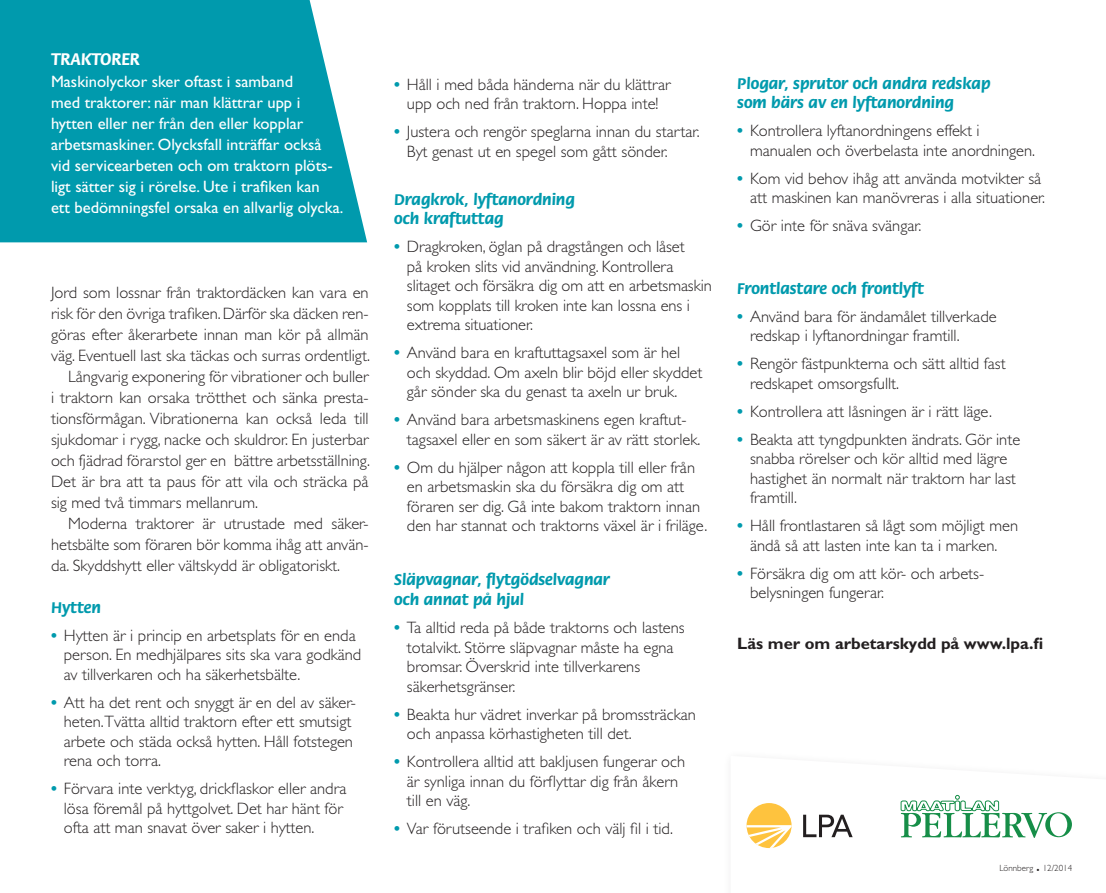
<style>
.page{position:relative;width:1106px;height:893px;background:#fff}
.page>*{position:absolute;margin:0;border:0;box-sizing:border-box;transform-origin:0 0}
._2_Otsikko_nega{font:700 18px "Flora";color:#fff}
.Leipis{font:300 16.5px/19.5px "Gill Sans";color:#231f20}
.Leipis-2{font:16.5px/21px "Gill Sans";color:#fff}
._3_otsikko{font:700 16.5px/19.8px "Flora";color:#009aad}
.Leipis-3{font:700 16.5px "Gill Sans";color:#231f20}
.LEIPÄ{font:300 9px "Gill Sans";color:#231f20}
.s1{font-weight:700;color:#009aad}
</style>
<div class="page">
<svg style="left:0;top:0;width:367px;height:242px;background:#13a1b3"></svg>
<svg style="left:900px;top:795px;width:171px;height:43px"></svg>
<svg style="left:803px;top:815px;width:49px;height:22px"></svg>
<div style="left:746px;top:803px;width:45px;height:45px;background:#fec33e;border-radius:50%"></div>
<svg style="left:746px;top:825px;width:45px;height:23px"></svg>
<p class="_2_Otsikko_nega" style="left:51px;top:49px;width:90px">TRAKTORER</p>
<p class="Leipis-2" style="left:51px;top:71px;width:294px">Maskinolyckor sker oftast i samband<br>med traktorer: när man klättrar upp i hytten eller ner från den eller kopplar arbetsmaskiner. Olycksfall inträffar också vid servicearbeten och om traktorn plöts&shy;ligt sätter sig i rörelse. Ute i trafiken kan<br>ett bedömningsfel orsaka en allvarlig olycka.</p>
<p class="Leipis" style="left:394px;top:75px;width:278px;text-align:center"><span class="s1">•</span> Håll i med båda händerna när du klättrar upp och ned från traktorn. Hoppa inte!</p>
<p class="Leipis" style="left:407px;top:122px;width:294px;text-indent:-13px"><span class="s1">•</span> Justera och rengör speglarna innan du startar.<br>Byt genast ut en spegel som gått sönder.</p>
<p class="_3_otsikko" style="left:394px;top:190px;width:182px">Dragkrok, lyftanordning och kraftuttag</p>
<p class="Leipis" style="left:407px;top:237px;width:306px;text-indent:-13px"><span class="s1">•</span> Dragkroken, öglan på dragstången och låset<br>på kroken slits vid användning. Kontrollera slitaget och försäkra dig om att en arbetsmaskin som kopplats till kroken inte kan lossna ens i extrema situationer.</p>
<p class="Leipis" style="left:407px;top:343px;width:297px;text-indent:-13px"><span class="s1">•</span> Använd bara en kraftuttagsaxel som är hel och skyddad. Om axeln blir böjd eller skyddet går sönder ska du genast ta axeln ur bruk.</p>
<p class="Leipis" style="left:407px;top:410px;width:295px;text-indent:-13px"><span class="s1">•</span> Använd bara arbetsmaskinens egen kraftut&shy;tagsaxel eller en som säkert är av rätt storlek.</p>
<p class="Leipis" style="left:407px;top:458px;width:302px;text-indent:-13px"><span class="s1">•</span> Om du hjälper någon att koppla till eller från en arbetsmaskin ska du försäkra dig om att föraren ser dig. Gå inte bakom traktorn innan den har stannat och traktorns växel är i friläge.</p>
<p class="Leipis" style="left:51px;top:282px;width:320px;line-height:21px;text-align:justify">Jord som lossnar från traktordäcken kan vara en risk för den övriga trafiken. Därför ska däcken ren&shy;göras efter åkerarbete innan man kör på allmän väg. Eventuell last ska täckas och surras ordentligt.</p>
<p class="Leipis" style="left:51px;top:366px;width:320px;line-height:21px;text-align:justify;text-indent:17px">Långvarig exponering för vibrationer och buller i traktorn kan orsaka trötthet och sänka presta&shy;tionsförmågan. Vibrationerna kan också leda till sjukdomar i rygg, nacke och skuldror. En justerbar och fjädrad förarstol ger en bättre arbetsställning.<br>Det är bra att ta paus för att vila och sträcka på sig med två timmars mellanrum.</p>
<p class="Leipis" style="left:51px;top:513px;width:319px;line-height:21px;text-align:justify;text-indent:17px">Moderna traktorer är utrustade med säker&shy;hetsbälte som föraren bör komma ihåg att använ&shy;da. Skyddshytt eller vältskydd är obligatoriskt.</p>
<p class="_3_otsikko" style="left:394px;top:570px;width:217px">Släpvagnar, flytgödselvagnar och annat på hjul</p>
<p class="Leipis" style="left:407px;top:618px;width:279px;text-indent:-13px"><span class="s1">•</span> Ta alltid reda på både traktorns och lastens totalvikt. Större släpvagnar måste ha egna bromsar. Överskrid inte tillverkarens säkerhetsgränser.</p>
<p class="Leipis" style="left:407px;top:704px;width:290px;text-indent:-13px"><span class="s1">•</span> Beakta hur vädret inverkar på bromssträckan och anpassa körhastigheten till det.</p>
<p class="Leipis" style="left:407px;top:752px;width:280px;text-indent:-13px"><span class="s1">•</span> Kontrollera alltid att bakljusen fungerar och är synliga innan du förflyttar dig från åkern till en väg.</p>
<p class="Leipis" style="left:394px;top:819px;width:280px"><span class="s1">•</span> Var förutseende i trafiken och välj fil i tid.</p>
<p class="_3_otsikko" style="left:51px;top:598px;width:51px">Hytten</p>
<p class="Leipis" style="left:64px;top:625px;width:299px;text-indent:-13px"><span class="s1">•</span> Hytten är i princip en arbetsplats för en enda person. En medhjälpares sits ska vara godkänd av tillverkaren och ha säkerhetsbälte.</p>
<p class="Leipis" style="left:64px;top:692px;width:293px;text-indent:-13px"><span class="s1">•</span> Att ha det rent och snyggt är en del av säker&shy;heten.Tvätta alltid traktorn efter ett smutsigt arbete och städa också hytten. Håll fotstegen rena och torra.</p>
<p class="Leipis" style="left:64px;top:779px;width:284px;text-indent:-13px"><span class="s1">•</span> Förvara inte verktyg, drickflaskor eller andra lösa föremål på hyttgolvet. Det har hänt för ofta att man snavat över saker i hytten.</p>
<p class="_3_otsikko" style="left:737px;top:74px;width:255px">Plogar, sprutor och andra redskap som bärs av en lyftanordning</p>
<p class="Leipis" style="left:750px;top:121px;width:286px;text-indent:-13px"><span class="s1">•</span> Kontrollera lyftanordningens effekt i manualen och överbelasta inte anordningen.</p>
<p class="Leipis" style="left:737px;top:169px;width:309px;text-align:right"><span class="s1">•</span> Kom vid behov ihåg att använda motvikter så att maskinen kan manövreras i alla situationer.</p>
<p class="Leipis" style="left:737px;top:216px;width:185px"><span class="s1">•</span> Gör inte för snäva svängar.</p>
<p class="_3_otsikko" style="left:737px;top:279px;width:188px">Frontlastare och frontlyft</p>
<p class="Leipis" style="left:750px;top:307px;width:248px;text-indent:-13px"><span class="s1">•</span> Använd bara för ändamålet tillverkade redskap i lyftanordningar framtill.</p>
<p class="Leipis" style="left:750px;top:354px;width:257px;text-indent:-13px"><span class="s1">•</span> Rengör fästpunkterna och sätt alltid fast redskapet omsorgsfullt.</p>
<p class="Leipis" style="left:737px;top:402px;width:256px"><span class="s1">•</span> Kontrollera att låsningen är i rätt läge.</p>
<p class="Leipis" style="left:750px;top:430px;width:272px;text-indent:-13px"><span class="s1">•</span> Beakta att tyngdpunkten ändrats. Gör inte snabba rörelser och kör alltid med lägre hastighet än normalt när traktorn har last framtill.</p>
<p class="Leipis" style="left:737px;top:516px;width:282px;text-align:center"><span class="s1">•</span> Håll frontlastaren så lågt som möjligt men ändå så att lasten inte kan ta i marken.</p>
<p class="Leipis" style="left:750px;top:564px;width:236px;text-indent:-13px"><span class="s1">•</span> Försäkra dig om att kör- och arbets&shy;belysningen fungerar.</p>
<p class="Leipis-3" style="left:737px;top:633px;width:307px">Läs mer om arbetarskydd på www.lpa.fi</p>
<p class="LEIPÄ" style="left:999px;top:863px;width:74px">Lönnberg • 12/2014</p>
</div>
